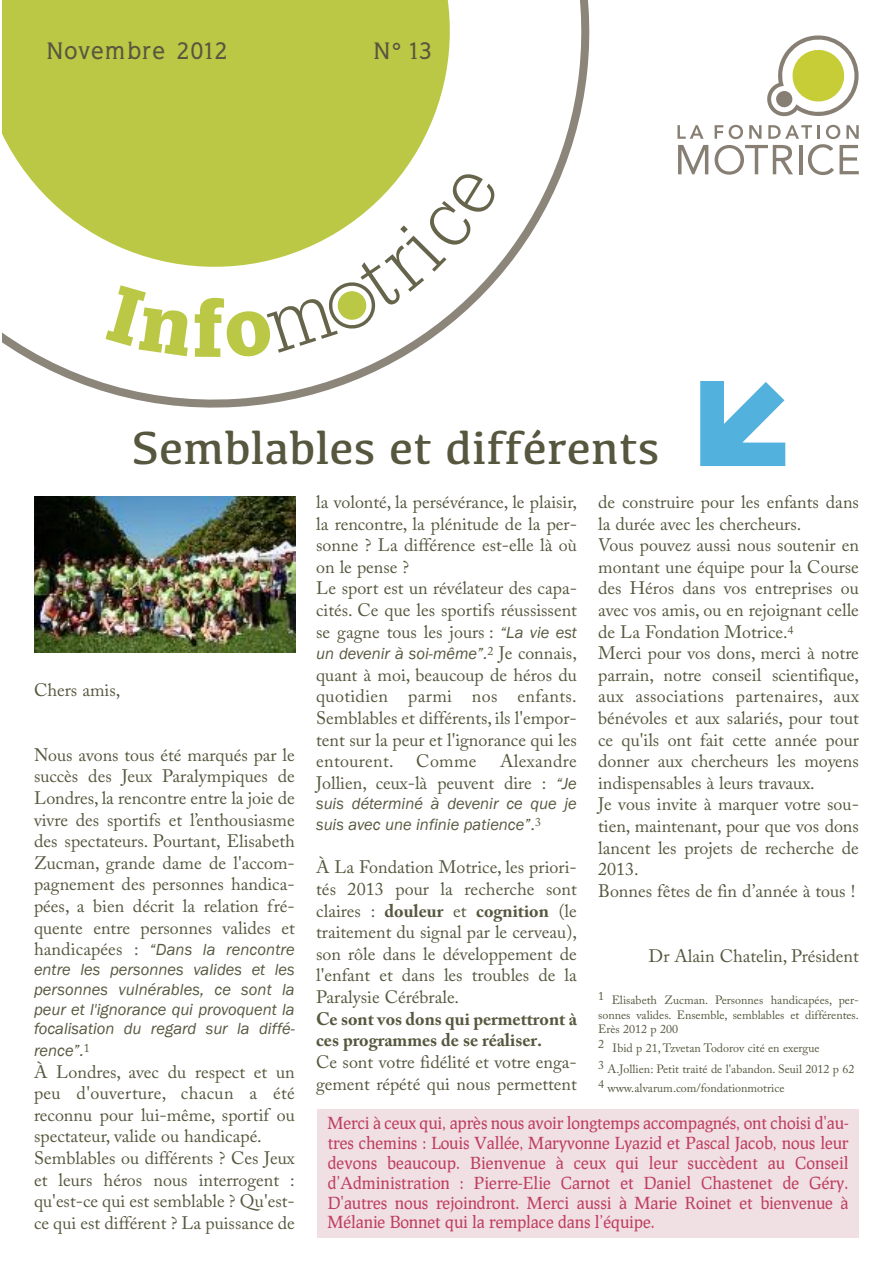
<style>
.page{position:relative;width:893px;height:1263px;background:#fff}
.page>*{position:absolute;margin:0;border:0;box-sizing:border-box;transform-origin:0 0}
.t1{font:48px "Kefa";color:#57573f}
.t2{font:700 24px "Wellrock Slab";letter-spacing:.075em;color:#57573f}
.t3{font:18px/21.6px "Adobe Caslon Pro";color:#57573f}
.t4{font:700 18px/21.6px "Adobe Caslon Pro";color:#57573f}
.t5{font:16.5px/19.8px "Prociono";color:#be3f61;text-align:justify}
.t6{font:italic 16.5px/19.8px "Franklin Gothic";color:#57573f;text-align:justify}
.t7{font:12px/14.4px "Adobe Caslon Pro";color:#57573f;text-align:justify}
.s1{font-family:"Adobe Caslon Pro";font-style:normal;font-size:18px}
.s2{font-family:"Franklin Gothic";font-style:italic;font-size:16.5px}
.s3{font-weight:700}
</style>
<div class="page">
<svg style="left:2px;top:0;width:588px;height:408px"></svg>
<svg style="left:2px;top:0;width:481px;height:300px;fill:#bbc845"></svg>
<svg style="left:105px;top:171px;width:391px;height:187px"></svg>
<svg style="left:767px;top:35px;width:91px;height:82px"></svg>
<svg style="left:678px;top:145px;width:30px;height:29px"></svg>
<svg style="left:677px;top:125px;width:27px;height:14px"></svg>
<svg style="left:715px;top:125px;width:143px;height:50px"></svg>
<svg style="left:700px;top:381px;width:85px;height:85px"></svg>
<div style="left:317px;top:1110px;width:542px;height:128px;background:#f1e0e3"></div>
<img style="left:34px;top:496px;width:261px;height:156px">
<h2 class="t2" style="left:47px;top:36px;width:182px">Novembre 2012</h2>
<h2 class="t2" style="left:374px;top:36px;width:59px">N° 13</h2>
<h1 class="t1" style="left:132px;top:419px;width:529px">Semblables et différents</h1>
<p class="t3" style="left:34px;top:681px;width:88px">Chers amis,</p>
<p class="t3" style="left:34px;top:746px;width:262px;text-align:justify">Nous avons tous été marqués par le succès des Jeux Paralympiques de Londres, la rencontre entre la joie de vivre des sportifs et l’enthousiasme des spectateurs. Pourtant, Elisabeth Zucman, grande dame de l'accom&shy;pagnement des personnes handica&shy;pées, a bien décrit la relation fré&shy;quente entre personnes valides et</p>
<p class="t6" style="left:34px;top:939px;width:262px"><span class="s1">handicapées :</span> “Dans la rencontre entre les personnes valides et les personnes vulnérables, ce sont la peur et l'ignorance qui provoquent la focalisation du regard sur la diffé-</p>
<p class="t6" style="left:34px;top:1040px;width:57px">rence”.<sup>1</sup></p>
<p class="t3" style="left:34px;top:1063px;width:262px">À Londres, avec du respect et un peu d'ouverture, chacun a été reconnu pour lui-même, sportif ou spectateur, valide ou handicapé.<br>Semblables ou différents ? Ces Jeux et leurs héros nous interrogent : qu'est-ce qui est semblable ? Qu'est&shy;ce qui est différent ? La puissance de</p>
<p class="t3" style="left:316px;top:493px;width:262px">la volonté, la persévérance, le plaisir, la rencontre, la plénitude de la per&shy;sonne ? La différence est-elle là où on le pense ?<br>Le sport est un révélateur des capa&shy;cités. Ce que les sportifs réussissent se gagne tous les jours : <span class="s2">“La vie est</span></p>
<p class="t6" style="left:316px;top:643px;width:262px">un devenir à soi-même”.<sup>2</sup> <span class="s1">Je connais,</span></p>
<p class="t3" style="left:316px;top:666px;width:262px;text-align:justify">quant à moi, beaucoup de héros du quotidien parmi nos enfants.<br>Semblables et différents, ils l'empor&shy;tent sur la peur et l'ignorance qui les entourent. Comme</p>
<p class="t3" style="left:316px;top:752px;width:262px;text-align:right">Alexandre<br>Jollien, ceux-là peuvent dire : <span class="s2">“Je</span></p>
<p class="t6" style="left:316px;top:792px;width:262px;line-height:21.5px">suis déterminé à devenir ce que je suis avec une infinie patience”<span class="s1">.</span><sup>3</sup></p>
<p class="t3" style="left:316px;top:859px;width:262px;text-align:justify">À La Fondation Motrice, les priori&shy;tés 2013 pour la recherche sont claires : <span class="s3">douleur</span> et <span class="s3">cognition</span> (le traitement du signal par le cerveau), son rôle dans le développement de l'enfant et dans les troubles de la Paralysie Cérébrale.</p>
<p class="t4" style="left:316px;top:1010px;width:262px">Ce sont vos dons qui permettront à ces programmes de se réaliser.</p>
<p class="t3" style="left:316px;top:1053px;width:262px">Ce sont votre fidélité et votre enga&shy;gement répété qui nous permettent</p>
<p class="t3" style="left:598px;top:493px;width:262px">de construire pour les enfants dans la durée avec les chercheurs.<br>Vous pouvez aussi nous soutenir en montant une équipe pour la Course des Héros dans vos entreprises ou avec vos amis, ou en rejoignant celle de La Fondation Motrice.<sup>4<br></sup>Merci pour vos dons, merci à notre parrain, notre conseil scientifique, aux associations partenaires, aux bénévoles et aux salariés, pour tout ce qu'ils ont fait cette année pour donner aux chercheurs les moyens indispensables à leurs travaux.<br>Je vous invite à marquer votre sou&shy;tien, maintenant, pour que vos dons lancent les projets de recherche de<br>2013.<br>Bonnes fêtes de fin d’année à tous !</p>
<p class="t3" style="left:649px;top:947px;width:212px">Dr Alain Chatelin, Président</p>
<p class="t7" style="left:598px;top:994px;width:262px">1 Elisabeth Zucman. Personnes handicapées, per&shy;sonnes valides. Ensemble, semblables et différentes.<br>Erès 2012 p 200</p>
<p class="t7" style="left:598px;top:1039px;width:258px;line-height:21.1px">2 Ibid p 21, Tzvetan Todorov cité en exergue<br>3 A.Jollien: Petit traité de l'abandon. Seuil 2012 p 62</p>
<p class="t7" style="left:598px;top:1082px;width:188px">4 www.alvarum.com/fondationmotrice</p>
<p class="t5" style="left:328px;top:1114px;width:522px">Merci à ceux qui, après nous avoir longtemps accompagnés, ont choisi d'au&shy;tres chemins : Louis Vallée, Maryvonne Lyazid et Pascal Jacob, nous leur devons beaucoup. Bienvenue à ceux qui leur succèdent au Conseil d’Administration : Pierre-Elie Carnot et Daniel Chastenet de Géry.<br>D'autres nous rejoindront. Merci aussi à Marie Roinet et bienvenue à Mélanie Bonnet qui la remplace dans l’équipe.</p>
</div>
